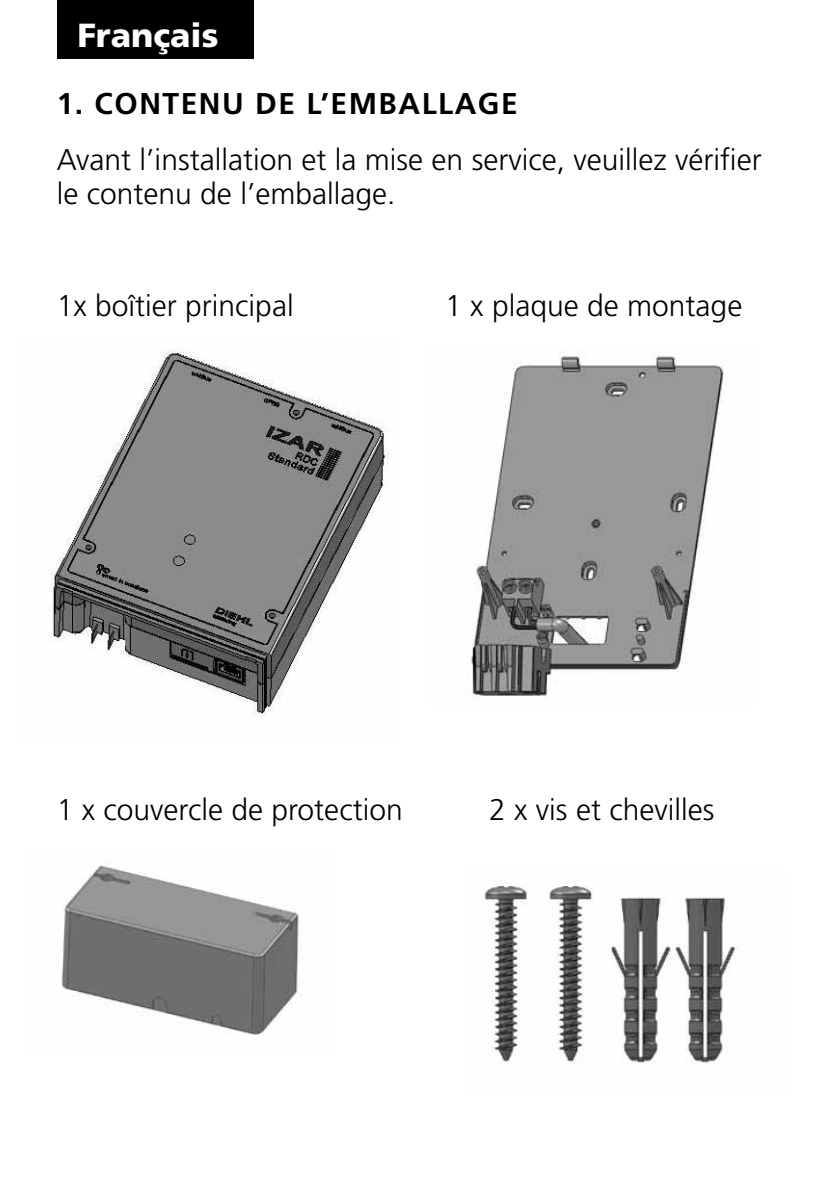
<style>
.page{position:relative;width:840px;height:1191px;background:#fff}
.page>*{position:absolute;margin:0;border:0;box-sizing:border-box;transform-origin:0 0}
.t1{font:900 33.2px "Frutiger";color:#fff}
.t2{font:300 30px/34px "Frutiger";color:#000}
.t3{font:700 30px "Frutiger";letter-spacing:.05em;color:#000}
</style>
<div class="page">
<div style="left:57px;top:0;width:196px;height:59px;background:#000"></div>
<img style="left:50px;top:350px;width:339px;height:367px">
<img style="left:468px;top:351px;width:257px;height:348px">
<img style="left:61px;top:865px;width:238px;height:170px">
<img style="left:484px;top:880px;width:257px;height:183px">
<p class="t1" style="left:77px;top:15px;width:142px">Français</p>
<p class="t3" style="left:57px;top:86px;width:462px">1. CONTENU DE L’EMBALLAGE</p>
<p class="t2" style="left:57px;top:143px;width:706px">Avant l’installation et la mise en service, veuillez vérifier le contenu de l’emballage.</p>
<p class="t2" style="left:57px;top:289px;width:238px">1x boîtier principal</p>
<p class="t2" style="left:445px;top:289px;width:298px">1 x plaque de montage</p>
<p class="t2" style="left:57px;top:793px;width:347px">1 x couvercle de protection</p>
<p class="t2" style="left:489px;top:793px;width:226px">2 x vis et chevilles</p>
</div>
